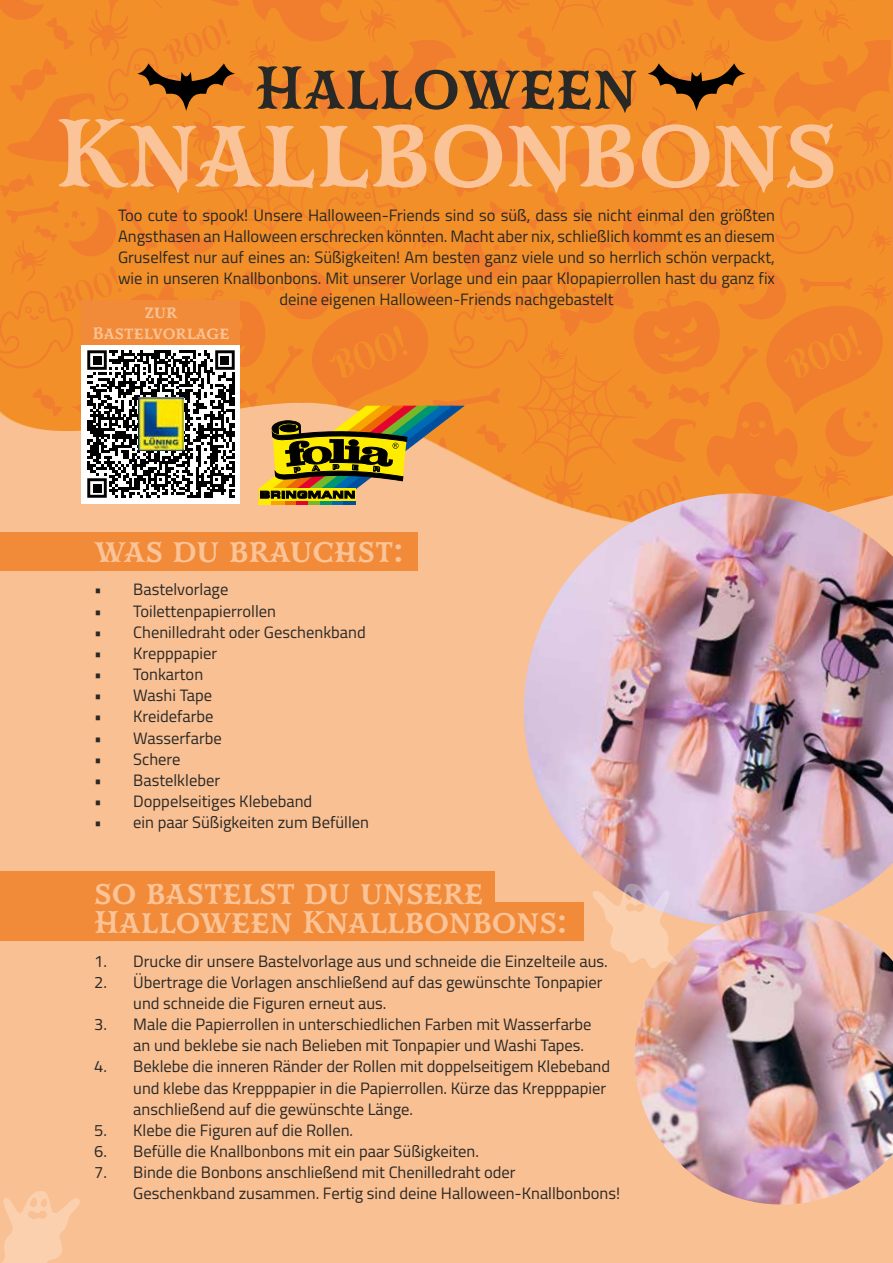
<style>
.page{position:relative;width:893px;height:1263px;background:#f9c093}
.page>*{position:absolute;margin:0;border:0;box-sizing:border-box;transform-origin:0 0}
.t1{font:700 96.75px "Mr Darcy";color:#fac498}
.t2{font:700 60.75px "Mr Darcy";color:#282827}
.t3{font:700 31.5px/28.5px "Mr Darcy";color:#fac498}
.t4{font:16.5px/21.1px "Titillium";color:#282827}
.t5{font:700 16.5px/21.1px "Mr Darcy";color:#fac498;text-align:center}
</style>
<div class="page">
<div style="left:0;top:532px;width:417px;height:39px;background:#f28b39"></div>
<div style="left:0;top:871px;width:494px;height:39px;background:#f28b39"></div>
<div style="left:0;top:902px;width:584px;height:39px;background:#f28b39"></div>
<img style="left:523px;top:493px;width:370px;height:417px">
<img style="left:634px;top:910px;width:259px;height:295px">
<svg style="left:2px;top:1191px;width:78px;height:72px"></svg>
<svg style="left:591px;top:883px;width:87px;height:86px"></svg>
<svg style="left:0;top:0;width:891px;height:533px"></svg>
<div style="left:93px;top:356px;width:8px;height:8px;background:#000"></div>
<div style="left:221px;top:356px;width:8px;height:8px;background:#000"></div>
<div style="left:93px;top:484px;width:8px;height:8px;background:#000"></div>
<img style="left:139px;top:398px;width:44px;height:52px">
<h2 class="t2" style="left:255px;top:50px;width:384px">Halloween</h2>
<h1 class="t1" style="left:55px;top:93px;width:785px">Knallbonbons</h1>
<p class="t4" style="left:118px;top:203px;width:659px;text-align:center">Too cute to spook! Unsere Halloween-Friends sind so süß, dass sie nicht einmal den größten Angsthasen an Halloween erschrecken könnten. Macht aber nix, schließlich kommt es an diesem Gruselfest nur auf eines an: Süßigkeiten! Am besten ganz viele und so herrlich schön verpackt, wie in unseren Knallbonbons. Mit unserer Vorlage und ein paar Klopapierrollen hast du ganz fix deine eigenen Halloween-Friends nachgebastelt</p>
<p class="t5" style="left:93px;top:302px;width:138px">zur<br>Bastelvorlage</p>
<h3 class="t3" style="left:94px;top:538px;width:311px">was du brauchst:</h3>
<p class="t4" style="left:94px;top:578px;width:136px">• Bastelvorlage</p>
<p class="t4" style="left:94px;top:599px;width:183px">• Toilettenpapierrollen</p>
<p class="t4" style="left:94px;top:621px;width:273px">• Chenilledraht oder Geschenkband</p>
<p class="t4" style="left:94px;top:642px;width:124px">• Krepppapier</p>
<p class="t4" style="left:94px;top:663px;width:110px">• Tonkarton</p>
<p class="t4" style="left:94px;top:684px;width:119px">• Washi Tape</p>
<p class="t4" style="left:94px;top:705px;width:121px">• Kreidefarbe</p>
<p class="t4" style="left:94px;top:726px;width:129px">• Wasserfarbe</p>
<p class="t4" style="left:94px;top:747px;width:88px">• Schere</p>
<p class="t4" style="left:94px;top:769px;width:127px">• Bastelkleber</p>
<p class="t4" style="left:94px;top:790px;width:220px">• Doppelseitiges Klebeband</p>
<p class="t4" style="left:94px;top:811px;width:276px">• ein paar Süßigkeiten zum Befüllen</p>
<h3 class="t3" style="left:94px;top:880px;width:474px">so bastelst du unsere<br>Halloween Knallbonbons:</h3>
<p class="t4" style="left:94px;top:949px;width:515px">1. Drucke dir unsere Bastelvorlage aus und schneide die Einzelteile aus.</p>
<p class="t4" style="left:133px;top:971px;width:471px;text-indent:-39px">2. Übertrage die Vorlagen anschließend auf das gewünschte Tonpapier und schneide die Figuren erneut aus.</p>
<p class="t4" style="left:133px;top:1013px;width:460px;text-indent:-39px">3. Male die Papierrollen in unterschiedlichen Farben mit Wasserfarbe an und beklebe sie nach Belieben mit Tonpapier und Washi Tapes.</p>
<p class="t4" style="left:133px;top:1055px;width:478px;text-indent:-39px">4. Beklebe die inneren Ränder der Rollen mit doppelseitigem Klebeband und klebe das Krepppapier in die Papierrollen. Kürze das Krepppapier anschließend auf die gewünschte Länge.</p>
<p class="t4" style="left:94px;top:1119px;width:260px">5. Klebe die Figuren auf die Rollen.</p>
<p class="t4" style="left:94px;top:1140px;width:386px">6. Befülle die Knallbonbons mit ein paar Süßigkeiten.</p>
<p class="t4" style="left:133px;top:1161px;width:488px;text-indent:-39px">7. Binde die Bonbons anschließend mit Chenilledraht oder<br>Geschenkband zusammen. Fertig sind deine Halloween-Knallbonbons!</p>
</div>
